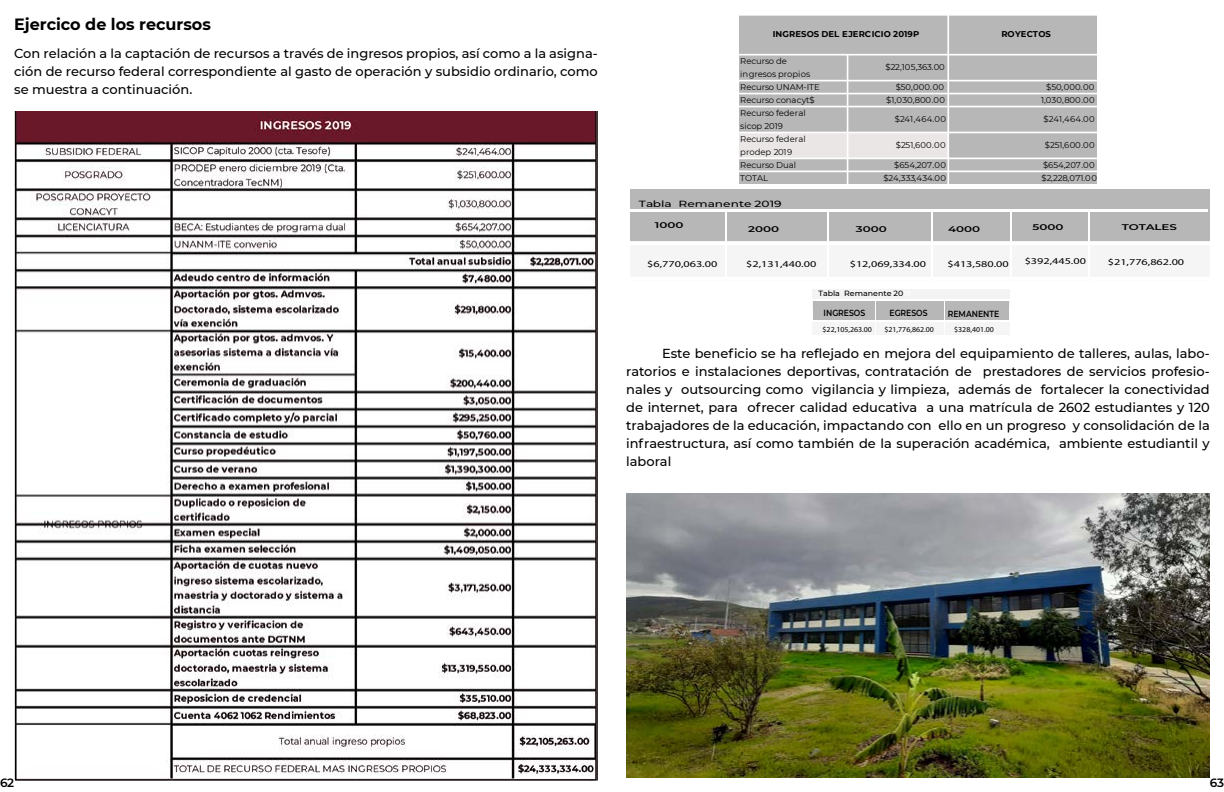
<style>
.page{position:relative;width:1224px;height:792px;background:#fff}
.page>*{position:absolute;margin:0;border:0;box-sizing:border-box;transform-origin:0 0}
.t1{font:700 16.3px "Montserrat";color:#000}
.t2{font:500 13px/18px "Montserrat";color:#000;text-align:justify}
.t3{font:600 12px "Montserrat";color:#000}
.t4{font:9px "Myriad Pro";color:#000;scale:1.36 1}
.t5{font:500 9px "Montserrat";color:#000;scale:1.36 1}
.t6{font:600 8.8px "Montserrat";color:#000;scale:.87 1}
.t7{font:8.4px/13px "Montserrat";color:#000}
.t8{font:700 8.4px "Montserrat";color:#000}
.t9{font:600 8.3px "Montserrat";color:#000;scale:1.44 1}
.t10{font:7.6px "Myriad Pro";color:#000;scale:1.04 1}
.t11{font:500 7.6px "Montserrat";color:#000;scale:1.04 1}
.s1{color:#fff}
</style>
<div class="page">
<img style="left:14px;top:112px;width:584px;height:668px">
<img style="left:626px;top:493px;width:584px;height:285px">
<div style="left:630px;top:190px;width:580px;height:28px;background:#b7b7b7"></div>
<div style="left:630px;top:212px;width:580px;height:29px;background:#b7b7b7"></div>
<hr style="left:726px;top:212px;width:1px;height:67px;background:#fff">
<hr style="left:828px;top:212px;width:1px;height:68px;background:#fff">
<hr style="left:630px;top:210px;width:578px;height:2px;background:#fff">
<hr style="left:931px;top:212px;width:1px;height:68px;background:#fff">
<hr style="left:1010px;top:211px;width:2px;height:66px;background:#fff">
<hr style="left:1088px;top:211px;width:2px;height:69px;background:#fff">
<div style="left:813px;top:289px;width:197px;height:18px;background:#f3f3f3"></div>
<div style="left:813px;top:300px;width:195px;height:20px;background:#b7b7b7"></div>
<div style="left:812px;top:320px;width:198px;height:16px;background:#f5f5f5"></div>
<hr style="left:812px;top:335px;width:197px;height:1px;background:#fff">
<hr style="left:875px;top:300px;width:1px;height:37px;background:#fff">
<hr style="left:944px;top:300px;width:1px;height:37px;background:#fff">
<hr style="left:812px;top:300px;width:198px;height:1px;background:#fff">
<hr style="left:812px;top:320px;width:198px;height:2px;background:#fff">
<svg style="left:739px;top:15px;width:358px;height:169px"></svg>
<p class="t1" style="left:14px;top:12px;width:198px">Ejercico de los recursos</p>
<p class="t2" style="left:14px;top:44px;width:585px">Con relación a la captación de recursos a través de ingresos propios, así como a la asigna&shy;ción de recurso federal correspondiente al gasto de operación y subsidio ordinario, como se muestra a continuación.</p>
<p class="t8" style="left:773px;top:28px;width:148px">INGRESOS DEL EJERCICIO 2019P</p>
<p class="t8" style="left:1001px;top:28px;width:51px">ROYECTOS</p>
<p class="t7" style="left:740px;top:54px;width:81px">Recurso de ingresos propios<br>Recurso UNAM-ITE</p>
<p class="t7" style="left:886px;top:60px;width:61px">$22,105,363.00</p>
<p class="t7" style="left:886px;top:80px;width:60px;text-align:right">$50,000.00 $1,030,800.00</p>
<p class="t7" style="left:895px;top:112px;width:53px">$241,464.00</p>
<p class="t7" style="left:896px;top:138px;width:51px">$251,600.00</p>
<p class="t7" style="left:883px;top:171px;width:64px">$24,333,434.00</p>
<p class="t7" style="left:1046px;top:80px;width:50px">$50,000.00</p>
<p class="t7" style="left:740px;top:93px;width:76px">Recurso conacyt$</p>
<p class="t7" style="left:1041px;top:93px;width:55px">1,030,800.00</p>
<p class="t7" style="left:740px;top:106px;width:67px">Recurso federal sicop 2019</p>
<p class="t7" style="left:1044px;top:113px;width:53px">$241,464.00</p>
<p class="t7" style="left:740px;top:132px;width:67px">Recurso federal prodep 2019</p>
<p class="t7" style="left:1045px;top:139px;width:51px">$251,600.00</p>
<p class="t7" style="left:740px;top:158px;width:57px">Recurso Dual</p>
<p class="t7" style="left:1043px;top:158px;width:53px">$654,207.00</p>
<p class="t7" style="left:740px;top:171px;width:29px">TOTAL</p>
<p class="t7" style="left:1042px;top:171px;width:57px">$2,228,071.00</p>
<p class="t7" style="left:894px;top:158px;width:53px">$654,207.00</p>
<p class="t5" style="left:639px;top:198px;width:107px">Tabla Remanente 2019</p>
<p class="t9" style="left:655px;top:219px;width:21px">1000</p>
<p class="t9" style="left:748px;top:223px;width:23px">2000</p>
<p class="t9" style="left:856px;top:223px;width:23px">3000</p>
<p class="t9" style="left:948px;top:223px;width:24px">4000</p>
<p class="t9" style="left:1032px;top:221px;width:23px">5000</p>
<p class="t9" style="left:1122px;top:221px;width:40px">TOTALES</p>
<p class="t4" style="left:647px;top:258px;width:53px">$6,770,063.00</p>
<p class="t4" style="left:746px;top:258px;width:53px">$2,131,440.00</p>
<p class="t4" style="left:850px;top:258px;width:58px">$12,069,334.00</p>
<p class="t4" style="left:948px;top:258px;width:47px">$413,580.00</p>
<p class="t4" style="left:1025px;top:255px;width:47px">$392,445.00</p>
<p class="t4" style="left:1108px;top:257px;width:58px">$21,776,862.00</p>
<p class="t11" style="left:819px;top:288px;width:91px">Tabla Remanente 20<span class="s1">19</span></p>
<p class="t6" style="left:824px;top:307px;width:49px">INGRESOS</p>
<p class="t6" style="left:890px;top:307px;width:45px">EGRESOS</p>
<p class="t6" style="left:948px;top:307px;width:61px">REMANENTE</p>
<p class="t10" style="left:823px;top:325px;width:49px">$22,105,263.00</p>
<p class="t10" style="left:884px;top:325px;width:49px">$21,776,862.00</p>
<p class="t10" style="left:954px;top:325px;width:40px">$328,401.00</p>
<p class="t2" style="left:626px;top:344px;width:585px;text-indent:36px">Este beneficio se ha reflejado en mejora del equipamiento de talleres, aulas, labo&shy;ratorios e instalaciones deportivas, contratación de prestadores de servicios profesio&shy;nales y outsourcing como vigilancia y limpieza, además de fortalecer la conectividad de internet, para ofrecer calidad educativa a una matrícula de 2602 estudiantes y 120 trabajadores de la educación, impactando con ello en un progreso y consolidación de la infraestructura, así como también de la superación académica, ambiente estudiantil y laboral</p>
<p class="t3" style="left:0;top:775px;width:16px">62</p>
<p class="t3" style="left:1210px;top:775px;width:16px">63</p>
</div>
